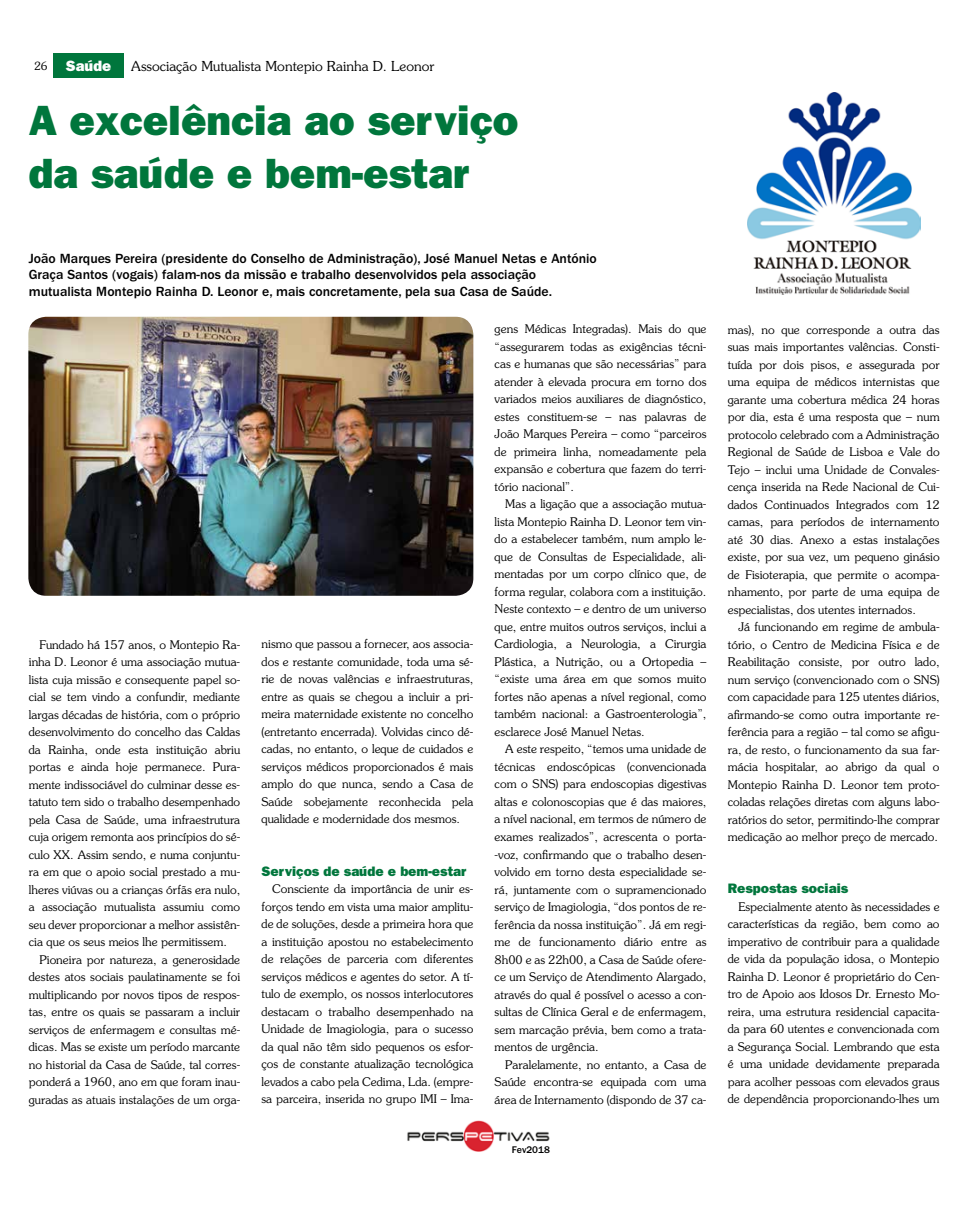
<style>
.page{position:relative;width:968px;height:1205px;background:#fff}
.page>*{position:absolute;margin:0;border:0;box-sizing:border-box;transform-origin:0 0}
.t1{font:42.5px/52.5px "ITC Franklin Gothic Std Hvy";color:#00763c}
.t2{font:15px "ITC Franklin Gothic Std Hvy";color:#fff}
.t3{font:500 13.75px/16.2px "ITC Franklin Gothic Std";color:#000}
.t4{font:300 13.75px "Souvenir Std";color:#000}
.t5{font:13.75px "ITC Franklin Gothic Std Hvy";color:#00763c}
.t6{font:300 11.88px/17.5px "Souvenir Std";color:#000;text-align:justify}
.t7{font:500 10px "ITC Franklin Gothic Std";color:#000}
.s1{font-family:"Souvenir Std";font-weight:300;font-size:11.25px;color:#000}
</style>
<div class="page">
<div style="left:53px;top:53px;width:71px;height:25px;background:#00763c"></div>
<img style="left:407px;top:1121px;width:143px;height:31px">
<img style="left:28px;top:317px;width:445px;height:279px">
<img style="left:747px;top:92px;width:172px;height:203px">
<p class="t2" style="left:34px;top:56px;width:79px"><span class="s1">26</span> Saúde</p>
<p class="t4" style="left:131px;top:58px;width:305px">Associação Mutualista Montepio Rainha D. Leonor</p>
<h1 class="t1" style="left:29px;top:94px;width:491px">A excelência ao serviço da saúde e bem-estar</h1>
<p class="t3" style="left:29px;top:251px;width:569px">João Marques Pereira (presidente do Conselho de Administração), José Manuel Netas e António<br>Graça Santos (vogais) falam-nos da missão e trabalho desenvolvidos pela associação mutualista Montepio Rainha D. Leonor e, mais concretamente, pela sua Casa de Saúde.</p>
<p class="t6" style="left:29px;top:635px;width:213px;text-indent:11px">Fundado há 157 anos, o Montepio Ra&shy;inha D. Leonor é uma associação mutua&shy;lista cuja missão e consequente papel so&shy;cial se tem vindo a confundir, mediante largas décadas de história, com o próprio desenvolvimento do concelho das Caldas da Rainha, onde esta instituição abriu portas e ainda hoje permanece. Pura&shy;mente indissociável do culminar desse es&shy;tatuto tem sido o trabalho desempenhado pela Casa de Saúde, uma infraestrutura cuja origem remonta aos princípios do sé&shy;culo XX. Assim sendo, e numa conjuntu&shy;ra em que o apoio social prestado a mu&shy;lheres viúvas ou a crianças órfãs era nulo, a associação mutualista assumiu como seu dever proporcionar a melhor assistên&shy;cia que os seus meios lhe permitissem.</p>
<p class="t6" style="left:29px;top:950px;width:213px;text-indent:11px">Pioneira por natureza, a generosidade destes atos sociais paulatinamente se foi multiplicando por novos tipos de respos&shy;tas, entre os quais se passaram a incluir serviços de enfermagem e consultas mé&shy;dicas. Mas se existe um período marcante no historial da Casa de Saúde, tal corres&shy;ponderá a 1960, ano em que foram inau&shy;guradas as atuais instalações de um orga-</p>
<p class="t6" style="left:261px;top:635px;width:213px">nismo que passou a fornecer, aos associa&shy;dos e restante comunidade, toda uma sé&shy;rie de novas valências e infraestruturas, entre as quais se chegou a incluir a pri&shy;meira maternidade existente no concelho (entretanto encerrada). Volvidas cinco dé&shy;cadas, no entanto, o leque de cuidados e serviços médicos proporcionados é mais amplo do que nunca, sendo a Casa de Saúde sobejamente reconhecida pela qualidade e modernidade dos mesmos.</p>
<p class="t5" style="left:261px;top:862px;width:206px">Serviços de saúde e bem-estar</p>
<p class="t6" style="left:261px;top:880px;width:213px;text-indent:11px">Consciente da importância de unir es&shy;forços tendo em vista uma maior amplitu&shy;de de soluções, desde a primeira hora que a instituição apostou no estabelecimento de relações de parceria com diferentes serviços médicos e agentes do setor. A tí&shy;tulo de exemplo, os nossos interlocutores destacam o trabalho desempenhado na Unidade de Imagiologia, para o sucesso da qual não têm sido pequenos os esfor&shy;ços de constante atualização tecnológica levados a cabo pela Cedima, Lda. (empre&shy;sa parceira, inserida no grupo IMI – Ima-</p>
<p class="t6" style="left:494px;top:320px;width:213px">gens Médicas Integradas). Mais do que “assegurarem todas as exigências técni&shy;cas e humanas que são necessárias” para atender à elevada procura em torno dos variados meios auxiliares de diagnóstico, estes constituem-se – nas palavras de João Marques Pereira – como “parceiros de primeira linha, nomeadamente pela expansão e cobertura que fazem do terri&shy;tório nacional”.</p>
<p class="t6" style="left:494px;top:495px;width:213px;text-indent:11px">Mas a ligação que a associação mutua&shy;lista Montepio Rainha D. Leonor tem vin&shy;do a estabelecer também, num amplo le&shy;que de Consultas de Especialidade, ali&shy;mentadas por um corpo clínico que, de forma regular, colabora com a instituição.<br>Neste contexto – e dentro de um universo que, entre muitos outros serviços, inclui a Cardiologia, a Neurologia, a Cirurgia Plástica, a Nutrição, ou a Ortopedia – “existe uma área em que somos muito fortes não apenas a nível regional, como também nacional: a Gastroenterologia”, esclarece José Manuel Netas.</p>
<p class="t6" style="left:494px;top:740px;width:213px;text-indent:11px">A este respeito, “temos uma unidade de técnicas endoscópicas (convencionada com o SNS) para endoscopias digestivas altas e colonoscopias que é das maiores, a nível nacional, em termos de número de exames realizados”, acrescenta o porta--voz, confirmando que o trabalho desen&shy;volvido em torno desta especialidade se&shy;rá, juntamente com o supramencionado serviço de Imagiologia, “dos pontos de re&shy;ferência da nossa instituição”. Já em regi&shy;me de funcionamento diário entre as 8h00 e as 22h00, a Casa de Saúde ofere&shy;ce um Serviço de Atendimento Alargado, através do qual é possível o acesso a con&shy;sultas de Clínica Geral e de enfermagem, sem marcação prévia, bem como a trata&shy;mentos de urgência.</p>
<p class="t6" style="left:494px;top:1055px;width:213px;text-indent:11px">Paralelamente, no entanto, a Casa de Saúde encontra-se equipada com uma área de Internamento (dispondo de 37 ca-</p>
<p class="t7" style="left:512px;top:1144px;width:39px">Fev2018</p>
<p class="t6" style="left:727px;top:320px;width:213px">mas), no que corresponde a outra das suas mais importantes valências. Consti&shy;tuída por dois pisos, e assegurada por uma equipa de médicos internistas que garante uma cobertura médica 24 horas por dia, esta é uma resposta que – num protocolo celebrado com a Administração Regional de Saúde de Lisboa e Vale do Tejo – inclui uma Unidade de Convales&shy;cença inserida na Rede Nacional de Cui&shy;dados Continuados Integrados com 12 camas, para períodos de internamento até 30 dias. Anexo a estas instalações existe, por sua vez, um pequeno ginásio de Fisioterapia, que permite o acompa&shy;nhamento, por parte de uma equipa de especialistas, dos utentes internados.</p>
<p class="t6" style="left:727px;top:618px;width:213px;text-indent:11px">Já funcionando em regime de ambula&shy;tório, o Centro de Medicina Física e de Reabilitação consiste, por outro lado, num serviço (convencionado com o SNS) com capacidade para 125 utentes diários, afirmando-se como outra importante re&shy;ferência para a região – tal como se afigu&shy;ra, de resto, o funcionamento da sua far&shy;mácia hospitalar, ao abrigo da qual o Montepio Rainha D. Leonor tem proto&shy;coladas relações diretas com alguns labo&shy;ratórios do setor, permitindo-lhe comprar medicação ao melhor preço de mercado.</p>
<p class="t5" style="left:727px;top:880px;width:122px">Respostas sociais</p>
<p class="t6" style="left:727px;top:898px;width:213px;text-indent:11px">Especialmente atento às necessidades e características da região, bem como ao imperativo de contribuir para a qualidade de vida da população idosa, o Montepio Rainha D. Leonor é proprietário do Cen&shy;tro de Apoio aos Idosos Dr. Ernesto Mo&shy;reira, uma estrutura residencial capacita&shy;da para 60 utentes e convencionada com a Segurança Social. Lembrando que esta é uma unidade devidamente preparada para acolher pessoas com elevados graus de dependência proporcionando-lhes um</p>
</div>
